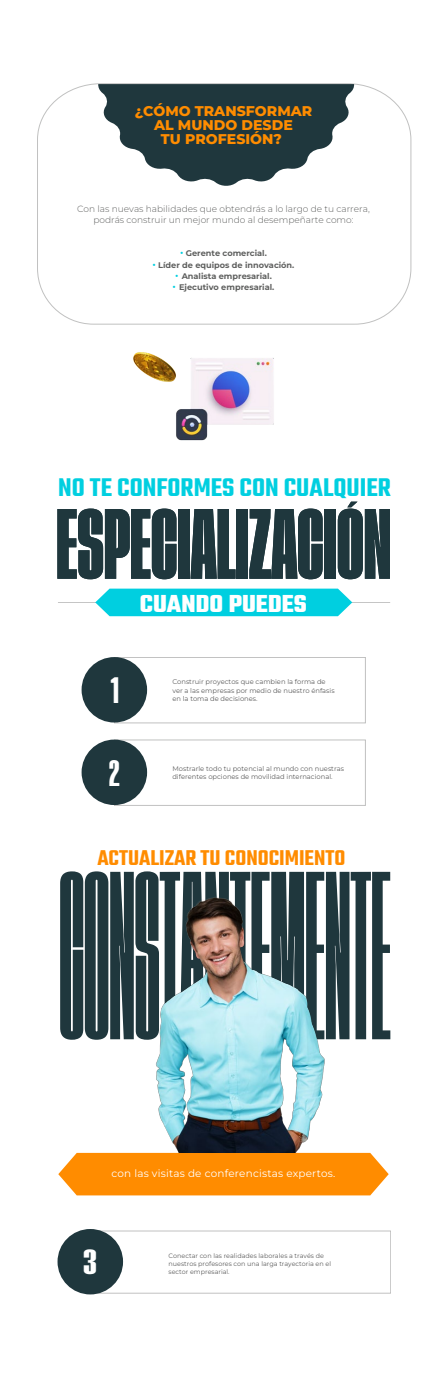
<style>
.page{position:relative;width:447px;height:1382px;background:#fff}
.page>*{position:absolute;margin:0;border:0;box-sizing:border-box;transform-origin:0 0}
.t1{font:73.8px "Tusker Grotesk 3800 Super";color:#1f373d}
.t2{font:36.83px "AQUARIUM Regular";color:#fff}
.t3{font:34.95px "AQUARIUM Regular";color:#fff;scale:1.28 1}
.t4{font:600 27.9px "Teko";color:#00cfe0}
.t5{font:700 26.55px "Teko";color:#fff}
.t6{font:600 23.33px "Teko";color:#ff8c00}
.t7{font:800 14.1px/14.2px "Montserrat";color:#ff8c00;text-align:center}
.t8{font:10.35px "Montserrat";letter-spacing:.02em;color:#fff}
.t9{font:300 9px/10.5px "Montserrat";color:#606160;text-align:center}
.t10{font:700 8.18px/11.3px "Montserrat";color:#606160;text-align:center}
.t11{font:6.75px/8.1px "Montserrat";color:#606060}
.t12{font:6.38px/7.6px "Montserrat";color:#606060}
.s1{font-size:11.18px;color:#00cfe0}
</style>
<div class="page">
<img style="left:133px;top:352px;width:23px;height:28px">
<svg style="left:37px;top:84px;width:374px;height:240px"></svg>
<svg style="left:98px;top:84px;width:256px;height:103px;fill:#1f373d"></svg>
<div style="left:58px;top:1153px;width:330px;height:42px;background:#ff8c00"></div>
<div style="left:81px;top:657px;width:66px;height:65px;background:#1f373d;border-radius:50%"></div>
<div style="left:81px;top:740px;width:66px;height:65px;background:#1f373d;border-radius:50%"></div>
<div style="left:57px;top:1229px;width:66px;height:65px;background:#1f373d;border-radius:50%"></div>
<svg style="left:60px;top:871px;width:330px;height:169px"></svg>
<hr style="left:58px;top:602px;width:39px;height:1px;background:#606160">
<hr style="left:351px;top:602px;width:39px;height:1px;background:#606160">
<div style="left:95px;top:589px;width:257px;height:27px;background:#00cfe0"></div>
<img style="left:136px;top:895px;width:201px;height:258px">
<img style="left:156px;top:356px;width:118px;height:85px">
<h3 class="t7" style="left:135px;top:103px;width:179px">¿CÓMO TRANSFORMAR<br>AL MUNDO DESDE<br>TU PROFESIÓN?</h3>
<h3 class="t9" style="left:77px;top:203px;width:294px">Con las nuevas habilidades que obtendrás a lo largo de tu carrera, podrás construir un mejor mundo al desempeñarte como:</h3>
<p class="t10" style="left:152px;top:248px;width:143px"><span class="s1">·</span> Gerente comercial.<br><span class="s1">·</span> Líder de equipos de innovación. <span class="s1">·</span> Analista empresarial.<br><span class="s1">·</span> Ejecutivo empresarial.</p>
<h3 class="t4" style="left:58px;top:470px;width:334px">NO TE CONFORMES CON CUALQUIER</h3>
<h1 class="t1" style="left:56px;top:501px;width:336px">ESPECIALIZACIÓN</h1>
<h3 class="t5" style="left:140px;top:586px;width:168px">CUANDO PUEDES</h3>
<h2 class="t2" style="left:109px;top:669px;width:12px">1</h2>
<h2 class="t2" style="left:109px;top:752px;width:13px">2</h2>
<p class="t11" style="left:172px;top:678px;width:164px">Construir proyectos que cambien la forma de ver a las empresas por medio de nuestro énfasis en la toma de decisiones.</p>
<p class="t11" style="left:172px;top:765px;width:173px">Mostrarle todo tu potencial al mundo con nuestras diferentes opciones de movilidad internacional.</p>
<h3 class="t6" style="left:97px;top:843px;width:249px">ACTUALIZAR TU CONOCIMIENTO</h3>
<h3 class="t8" style="left:111px;top:1166px;width:225px">con las visitas de conferencistas expertos.</h3>
<h3 class="t3" style="left:83px;top:1242px;width:12px">3</h3>
<p class="t12" style="left:168px;top:1252px;width:164px">Conectar con las realidades laborales a través de nuestros profesores con una larga trayectoria en el sector empresarial.</p>
</div>
